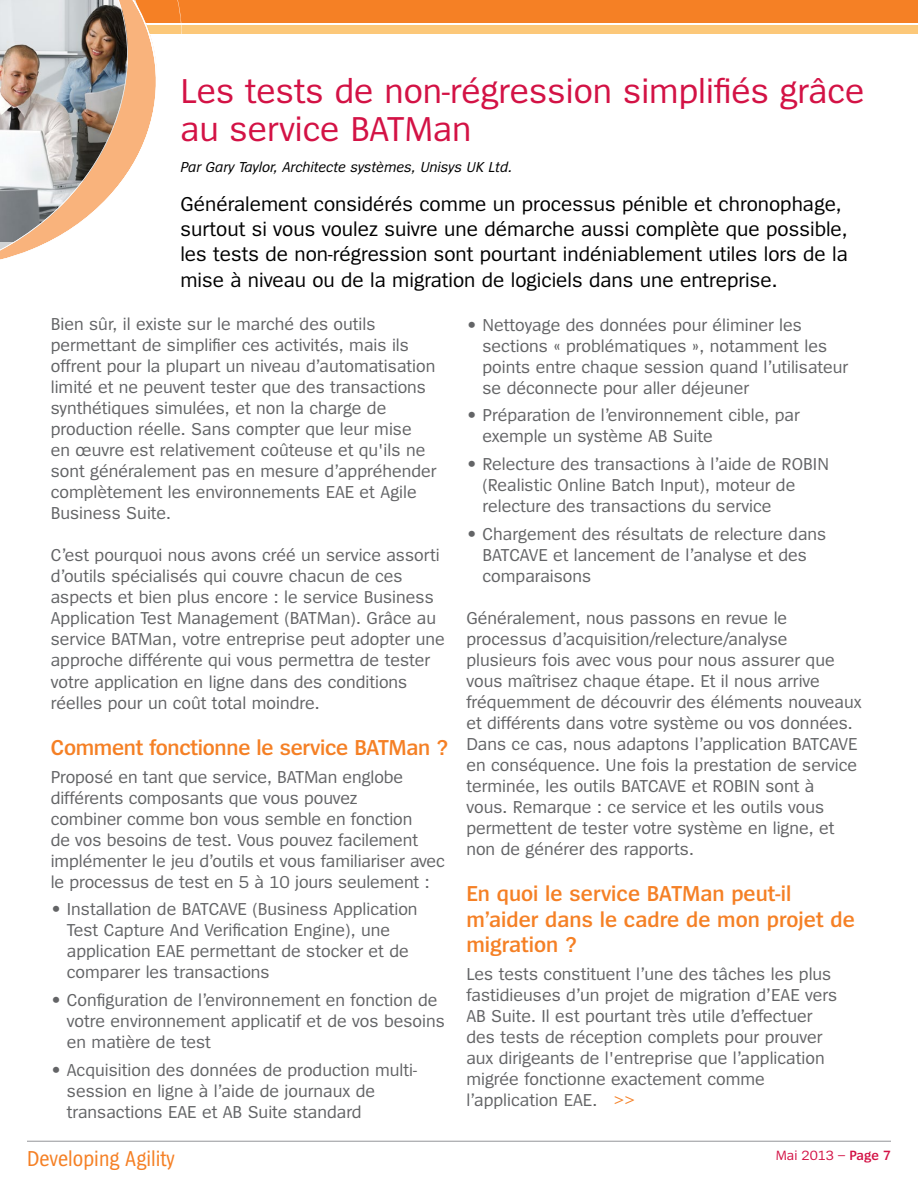
<style>
.page{position:relative;width:918px;height:1188px;background:#fff}
.page>*{position:absolute;margin:0;border:0;box-sizing:border-box;transform-origin:0 0}
.t1{font:36px/37.5px "Spiegel";color:#d31245}
.t2{font:600 22.5px/25.5px "Spiegel";color:#f58025}
.t3{font:22.5px "Spiegel Cd";color:#f58025}
.t4{font:21px/25.2px "Spiegel";color:#000}
.t5{font:18px/21px "Spiegel";color:#636466}
.t6{font:italic 15px "Spiegel";color:#000}
.t7{font:13.95px "Spiegel";color:#d31245}
.s1{color:#f58025}
.s2{font-weight:600}
</style>
<div class="page">
<div style="left:0;top:0;width:918px;height:22px;background:#f58025"></div>
<div style="left:0;top:25px;width:918px;height:9px;background:#fcc879"></div>
<img style="left:0;top:0;width:158px;height:260px">
<hr style="left:27px;top:1141px;width:864px;height:1px;background:#939598">
<h1 class="t1" style="left:180px;top:74px;width:686px">Les tests de non-régression simplifiés grâce au service BATMan</h1>
<p class="t6" style="left:180px;top:160px;width:334px">Par Gary Taylor, Architecte systèmes, Unisys UK Ltd.</p>
<p class="t4" style="left:180px;top:192px;width:669px">Généralement considérés comme un processus pénible et chronophage, surtout si vous voulez suivre une démarche aussi complète que possible, les tests de non-régression sont pourtant indéniablement utiles lors de la mise à niveau ou de la migration de logiciels dans une entreprise.</p>
<p class="t5" style="left:51px;top:314px;width:387px">Bien sûr, il existe sur le marché des outils permettant de simplifier ces activités, mais ils offrent pour la plupart un niveau d’automatisation limité et ne peuvent tester que des transactions synthétiques simulées, et non la charge de production réelle. Sans compter que leur mise<br>en œuvre est relativement coûteuse et qu'ils ne sont généralement pas en mesure d’appréhender complètement les environnements EAE et Agile Business Suite.</p>
<p class="t5" style="left:51px;top:546px;width:395px">C’est pourquoi nous avons créé un service assorti d’outils spécialisés qui couvre chacun de ces aspects et bien plus encore : le service Business Application Test Management (BATMan). Grâce au service BATMan, votre entreprise peut adopter une approche différente qui vous permettra de tester votre application en ligne dans des conditions réelles pour un coût total moindre.</p>
<p class="t2" style="left:51px;top:735px;width:399px">Comment fonctionne le service BATMan ?</p>
<p class="t5" style="left:51px;top:767px;width:396px">Proposé en tant que service, BATMan englobe différents composants que vous pouvez<br>combiner comme bon vous semble en fonction<br>de vos besoins de test. Vous pouvez facilement implémenter le jeu d’outils et vous familiariser avec le processus de test en 5 à 10 jours seulement :</p>
<p class="t5" style="left:67px;top:900px;width:352px;text-indent:-16px">• Installation de BATCAVE (Business Application Test Capture And Verification Engine), une application EAE permettant de stocker et de comparer les transactions</p>
<p class="t5" style="left:67px;top:990px;width:380px;text-indent:-16px">• Configuration de l’environnement en fonction de votre environnement applicatif et de vos besoins en matière de test</p>
<p class="t5" style="left:67px;top:1060px;width:352px;text-indent:-16px">• Acquisition des données de production multi&shy;session en ligne à l’aide de journaux de transactions EAE et AB Suite standard</p>
<p class="t5" style="left:482px;top:315px;width:367px;text-indent:-16px">• Nettoyage des données pour éliminer les sections « problématiques », notamment les points entre chaque session quand l’utilisateur se déconnecte pour aller déjeuner</p>
<p class="t5" style="left:482px;top:405px;width:319px;text-indent:-16px">• Préparation de l’environnement cible, par exemple un système AB Suite</p>
<p class="t5" style="left:482px;top:454px;width:348px;text-indent:-16px">• Relecture des transactions à l’aide de ROBIN (Realistic Online Batch Input), moteur de relecture des transactions du service</p>
<p class="t5" style="left:482px;top:524px;width:345px;text-indent:-16px">• Chargement des résultats de relecture dans<br>BATCAVE et lancement de l’analyse et des comparaisons</p>
<p class="t5" style="left:466px;top:608px;width:397px">Généralement, nous passons en revue le processus d’acquisition/relecture/analyse plusieurs fois avec vous pour nous assurer que vous maîtrisez chaque étape. Et il nous arrive fréquemment de découvrir des éléments nouveaux et différents dans votre système ou vos données.<br>Dans ce cas, nous adaptons l’application BATCAVE en conséquence. Une fois la prestation de service terminée, les outils BATCAVE et ROBIN sont à<br>vous. Remarque : ce service et les outils vous permettent de tester votre système en ligne, et non de générer des rapports.</p>
<p class="t2" style="left:466px;top:882px;width:390px">En quoi le service BATMan peut-il m’aider dans le cadre de mon projet de migration ?</p>
<p class="t5" style="left:466px;top:964px;width:372px">Les tests constituent l’une des tâches les plus fastidieuses d’un projet de migration d’EAE vers AB Suite. Il est pourtant très utile d’effectuer des tests de réception complets pour prouver aux dirigeants de l'entreprise que l’application migrée fonctionne exactement comme l’application EAE. <span class="s1">&gt;&gt;</span></p>
<p class="t3" style="left:27px;top:1148px;width:149px">Developing Agility</p>
<p class="t7" style="left:776px;top:1148px;width:117px">Mai 2013 – <span class="s2">Page 7</span></p>
</div>
